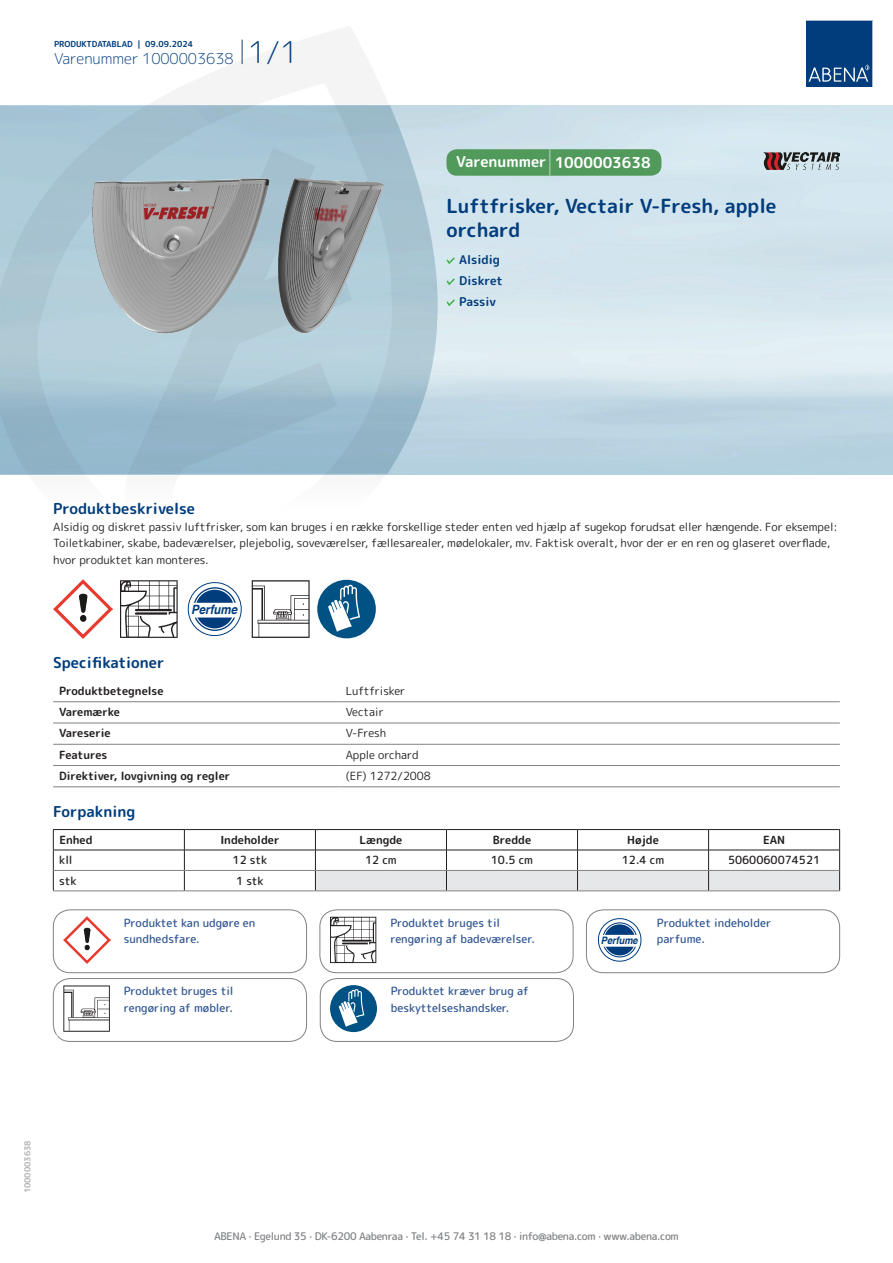
<style>
.page{position:relative;width:893px;height:1263px;background:#fff}
.page>*{position:absolute;margin:0;border:0;box-sizing:border-box;transform-origin:0 0}
.t1{font:700 19.5px/24px "Rounded Mplus 1 c";color:#013d7d}
.t2{font:700 15px "Rounded Mplus 1 c";color:#013d7d}
.t3{font:300 15px "Rounded Mplus 1 c";color:#013d7d}
.t4{font:700 15px "Rounded Mplus 1 c";color:#fff}
.t5{font:italic 700 12.75px "Helvetica";letter-spacing:-.005em;color:#013d7d;scale:.9 1}
.t6{font:700 12px/21px "Rounded Mplus 1 c";color:#013d7d}
.t7{font:11.25px/16.5px "Rounded Mplus 1 c";color:#231f20}
.t8{font:500 11.25px/16.5px "Rounded Mplus 1 c";color:#305691}
.t9{font:700 11.25px "Rounded Mplus 1 c";color:#231f20}
.t10{font:500 11.25px "Rounded Mplus 1 c";color:#231f20}
.t11{font:500 10.5px "Rounded Mplus 1 c";letter-spacing:-.03em;color:#808285}
.t12{font:700 10.5px "Rounded Mplus 1 c";color:#fff}
.t13{font:italic 700 10.2px "Helvetica";letter-spacing:-.005em;color:#013d7d;scale:.9 1}
.t14{font:700 8.25px "Rounded Mplus 1 c";color:#013d7d}
.t15{font:700 8.25px "Rounded Mplus 1 c";color:#b2b3b7}
.s1{font-size:30px}
.s2{font-size:25.5px}
</style>
<div class="page">
<svg style="left:0;top:26px;width:439px;height:586px"></svg>
<svg style="left:0;top:106px;width:438px;height:368px;background:#a0bfd0"></svg>
<svg style="left:242px;top:40px;width:1px;height:24px"></svg>
<svg style="left:806px;top:20px;width:67px;height:67px;background:#144b86"></svg>
<img style="left:47px;top:146px;width:384px;height:236px">
<img style="left:54px;top:580px;width:58px;height:58px">
<svg style="left:120px;top:580px;width:58px;height:58px"></svg>
<svg style="left:186px;top:580px;width:58px;height:57px"></svg>
<svg style="left:252px;top:580px;width:58px;height:58px"></svg>
<div style="left:317px;top:580px;width:59px;height:58px;background:#005285;border-radius:50%"></div>
<svg style="left:328px;top:585px;width:32px;height:47px"></svg>
<hr style="left:53px;top:701px;width:287px;height:1px;background:#808285">
<hr style="left:340px;top:701px;width:500px;height:1px;background:#808285">
<hr style="left:53px;top:723px;width:287px;height:1px;background:#808285">
<hr style="left:340px;top:723px;width:500px;height:1px;background:#808285">
<hr style="left:53px;top:744px;width:287px;height:1px;background:#808285">
<hr style="left:340px;top:744px;width:500px;height:1px;background:#808285">
<hr style="left:53px;top:765px;width:287px;height:1px;background:#808285">
<hr style="left:340px;top:765px;width:500px;height:1px;background:#808285">
<hr style="left:53px;top:786px;width:287px;height:1px;background:#808285">
<hr style="left:340px;top:786px;width:500px;height:1px;background:#808285">
<hr style="left:53px;top:829px;width:131px;height:1px;background:#231f20">
<hr style="left:184px;top:829px;width:131px;height:1px;background:#231f20">
<hr style="left:315px;top:829px;width:131px;height:1px;background:#231f20">
<hr style="left:446px;top:829px;width:131px;height:1px;background:#231f20">
<hr style="left:577px;top:829px;width:132px;height:1px;background:#231f20">
<hr style="left:709px;top:829px;width:131px;height:1px;background:#231f20">
<hr style="left:53px;top:850px;width:131px;height:1px;background:#231f20">
<hr style="left:184px;top:850px;width:131px;height:1px;background:#231f20">
<svg style="left:53px;top:830px;width:1px;height:61px"></svg>
<svg style="left:184px;top:830px;width:1px;height:61px"></svg>
<svg style="left:315px;top:830px;width:525px;height:61px"></svg>
<hr style="left:54px;top:870px;width:130px;height:1px;background:#808285">
<hr style="left:184px;top:870px;width:131px;height:1px;background:#808285">
<hr style="left:315px;top:870px;width:131px;height:1px;background:#808285">
<hr style="left:446px;top:870px;width:131px;height:1px;background:#808285">
<hr style="left:577px;top:870px;width:132px;height:1px;background:#808285">
<hr style="left:709px;top:870px;width:130px;height:1px;background:#808285">
<hr style="left:53px;top:891px;width:131px;height:1px;background:#808285">
<hr style="left:184px;top:891px;width:131px;height:1px;background:#808285">
<hr style="left:315px;top:891px;width:131px;height:1px;background:#808285">
<hr style="left:446px;top:891px;width:131px;height:1px;background:#808285">
<hr style="left:577px;top:891px;width:132px;height:1px;background:#808285">
<hr style="left:709px;top:891px;width:131px;height:1px;background:#808285">
<img style="left:63px;top:916px;width:47px;height:47px">
<div style="left:53px;top:910px;width:254px;height:63px;border:1px solid #808285;border-radius:17px"></div>
<svg style="left:330px;top:917px;width:46px;height:46px"></svg>
<div style="left:320px;top:910px;width:253px;height:63px;border:1px solid #808285;border-radius:17px"></div>
<svg style="left:597px;top:918px;width:45px;height:44px"></svg>
<div style="left:586px;top:910px;width:254px;height:63px;border:1px solid #808285;border-radius:17px"></div>
<svg style="left:63px;top:985px;width:47px;height:47px"></svg>
<div style="left:53px;top:978px;width:254px;height:63px;border:1px solid #808285;border-radius:17px"></div>
<div style="left:330px;top:985px;width:47px;height:47px;background:#005285;border-radius:50%"></div>
<svg style="left:339px;top:989px;width:25px;height:38px"></svg>
<div style="left:320px;top:978px;width:254px;height:63px;border:1px solid #808285;border-radius:17px"></div>
<svg style="left:446px;top:257px;width:9px;height:7px"></svg>
<svg style="left:446px;top:278px;width:9px;height:7px"></svg>
<svg style="left:446px;top:299px;width:9px;height:7px"></svg>
<div style="left:446px;top:149px;width:215px;height:27px;background:#52995c;border-radius:10px"></div>
<img style="left:763px;top:152px;width:77px;height:18px">
<p class="t14" style="left:54px;top:38px;width:141px">PRODUKTDATABLAD | 09.09.2024</p>
<h2 class="t3" style="left:54px;top:48px;width:246px">Varenummer 1000003638 <span class="s1">1/1</span></h2>
<h2 class="t4" style="left:456px;top:152px;width:196px">Varenummer <span class="s2">|</span> 1000003638</h2>
<h1 class="t1" style="left:446px;top:194px;width:332px">Luftfrisker, Vectair V-Fresh, apple orchard</h1>
<p class="t6" style="left:459px;top:249px;width:45px">Alsidig<br>Diskret<br>Passiv</p>
<h2 class="t2" style="left:53px;top:498px;width:143px">Produktbeskrivelse</h2>
<p class="t7" style="left:53px;top:518px;width:786px">Alsidig og diskret passiv luftfrisker, som kan bruges i en række forskellige steder enten ved hjælp af sugekop forudsat eller hængende. For eksempel:<br>Toiletkabiner, skabe, badeværelser, plejebolig, soveværelser, fællesarealer, mødelokaler, mv. Faktisk overalt, hvor der er en ren og glaseret overflade, hvor produktet kan monteres.</p>
<p class="t5" style="left:191px;top:599px;width:53px">Perfume</p>
<h2 class="t2" style="left:53px;top:652px;width:113px">Specifikationer</h2>
<p class="t9" style="left:59px;top:683px;width:106px">Produktbetegnelse</p>
<p class="t7" style="left:346px;top:682px;width:61px">Luftfrisker</p>
<p class="t9" style="left:59px;top:704px;width:62px">Varemærke</p>
<p class="t7" style="left:346px;top:704px;width:40px">Vectair</p>
<p class="t9" style="left:59px;top:725px;width:53px">Vareserie</p>
<p class="t7" style="left:346px;top:725px;width:42px">V-Fresh</p>
<p class="t9" style="left:59px;top:747px;width:50px">Features</p>
<p class="t7" style="left:346px;top:746px;width:74px">Apple orchard</p>
<p class="t9" style="left:59px;top:768px;width:173px">Direktiver, lovgivning og regler</p>
<p class="t7" style="left:346px;top:768px;width:87px">(EF) 1272/2008</p>
<h2 class="t2" style="left:53px;top:801px;width:84px">Forpakning</h2>
<p class="t9" style="left:59px;top:832px;width:35px">Enhed</p>
<p class="t9" style="left:220px;top:832px;width:61px">Indeholder</p>
<p class="t9" style="left:359px;top:832px;width:44px">Længde</p>
<p class="t9" style="left:493px;top:832px;width:40px">Bredde</p>
<p class="t9" style="left:627px;top:832px;width:33px">Højde</p>
<p class="t9" style="left:763px;top:832px;width:24px">EAN</p>
<p class="t10" style="left:59px;top:852px;width:15px">kll</p>
<p class="t10" style="left:233px;top:852px;width:36px">12 stk</p>
<p class="t10" style="left:365px;top:852px;width:33px">12 cm</p>
<p class="t10" style="left:491px;top:852px;width:44px">10.5 cm</p>
<p class="t10" style="left:622px;top:852px;width:44px">12.4 cm</p>
<p class="t10" style="left:728px;top:852px;width:94px">5060060074521</p>
<p class="t10" style="left:59px;top:873px;width:19px">stk</p>
<p class="t10" style="left:236px;top:873px;width:29px">1 stk</p>
<p class="t8" style="left:124px;top:914px;width:133px">Produktet kan udgøre en sundhedsfare.</p>
<p class="t8" style="left:390px;top:914px;width:146px">Produktet bruges til rengøring af badeværelser.</p>
<p class="t8" style="left:657px;top:914px;width:116px">Produktet indeholder</p>
<p class="t13" style="left:601px;top:932px;width:42px">Perfume</p>
<p class="t8" style="left:657px;top:931px;width:50px">parfume.</p>
<p class="t12" style="left:53px;top:1030px;width:7px">*</p>
<p class="t8" style="left:124px;top:983px;width:111px">Produktet bruges til rengøring af møbler.</p>
<p class="t8" style="left:391px;top:983px;width:139px">Produktet kræver brug af beskyttelseshandsker.</p>
<p class="t15" style="left:22px;top:1193px;width:54px;rotate:-90deg">1000003638</p>
<p class="t11" style="left:214px;top:1229px;width:466px">ABENA · Egelund 35 · DK-6200 Aabenraa · Tel. +45 74 31 18 18 · info@abena.com · www.abena.com</p>
</div>
